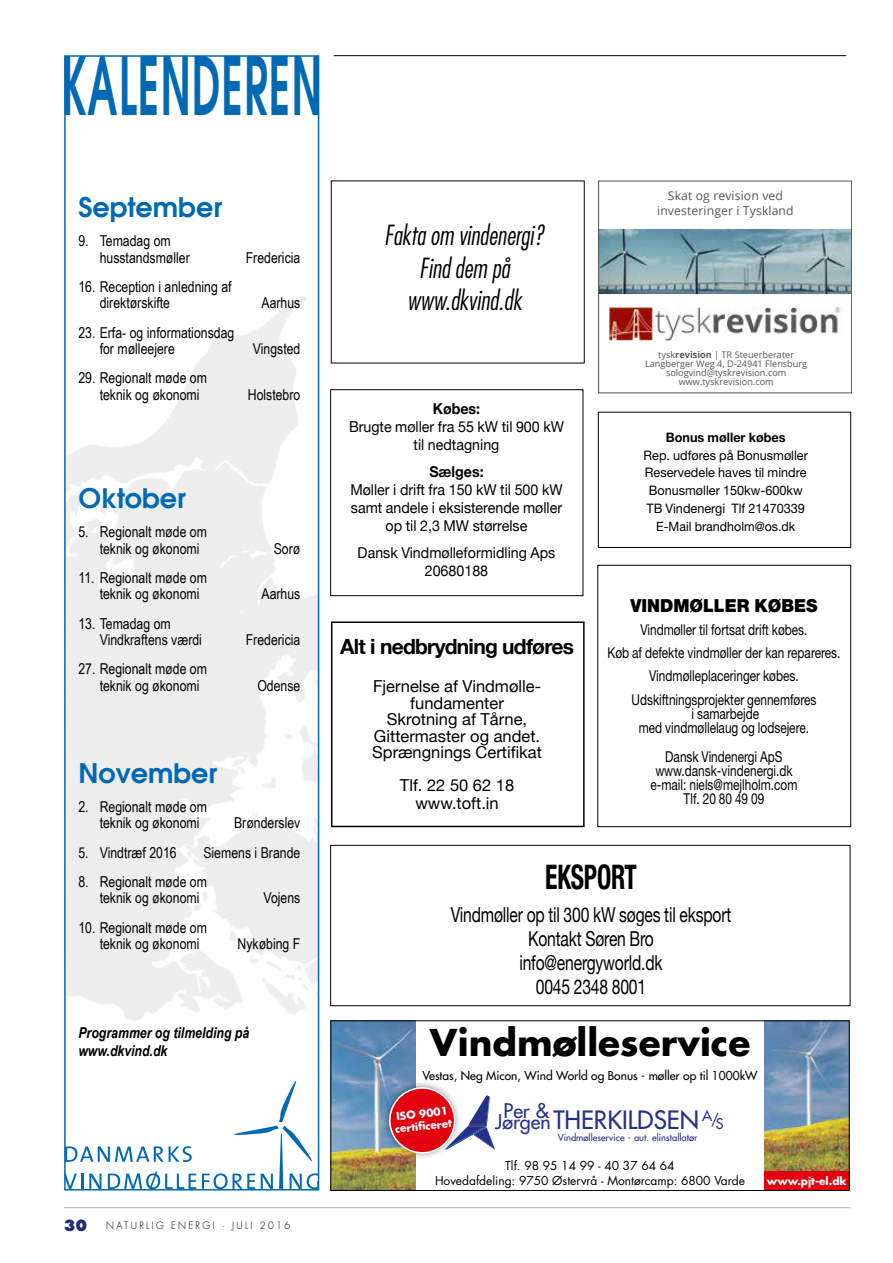
<style>
.page{position:relative;width:893px;height:1263px;background:#fff}
.page>*{position:absolute;margin:0;border:0;box-sizing:border-box;transform-origin:0 0}
.t1{font:600 80.55px "Avant Garde";letter-spacing:.035em;color:#0069b4;scale:.5 1}
.t2{font:700 36px "Futura";color:#000}
.t3{font:700 condensed 33.75px "Helvetica Neue";letter-spacing:-.01em;color:#000;scale:.76 1}
.t4{font:italic 300 condensed 27px/32.4px "Futura";color:#000;text-align:center;scale:.95 1}
.t5{font:600 27px "Avant Garde";color:#0069b4}
.t6{font:24.6px "Futura";color:#27318a}
.t7{font:700 21px "Helvetica Neue";letter-spacing:-.035em;color:#000}
.t8{font:20.7px/24px "Helvetica Neue";letter-spacing:-.01em;color:#000;text-align:center;scale:.76 1}
.t9{font:19.65px "Futura";color:#27318a}
.t10{font:900 18px "Helvetica Neue";color:#000;scale:.95 1}
.t11{font:16.5px/16.5px "Helvetica Neue";color:#000;text-align:center}
.t12{font:15px/16.5px "Arial Narrow";color:#000}
.t13{font:15px/14.2px "Helvetica Neue";color:#000;text-align:center;scale:.79 1}
.t14{font:15px/18px "Helvetica Neue";color:#000;text-align:center;scale:.95 1}
.t15{font:italic 700 15px/18px "Arial Narrow";color:#000}
.t16{font:700 15px "Helvetica Neue";color:#000;scale:.95 1}
.t17{font:800 15px "Futura";color:#202b77;scale:.95 1}
.t18{font:14.4px "Futura";color:#27318a}
.t19{font:13.05px/17.9px "Helvetica Neue";color:#000}
.t20{font:700 13.05px "Helvetica Neue LT Std";color:#000}
.t21{font:12.9px "Helvetica Neue";color:#000}
.t22{font:12.15px/15.3px "Open Sans";letter-spacing:.01em;color:#575656;text-align:center}
.t23{font:12px/14.4px "Futura";color:#000;text-align:center}
.t24{font:12px "Futura";color:#000}
.t25{font:700 10.5px/12.6px "Futura";color:#fff}
.t26{font:300 9.9px "Futura";letter-spacing:.25em;color:#000;scale:.95 1}
.t27{font:9.45px "Futura";color:#27318a}
.t28{font:9.15px/9.1px "Open Sans";color:#575656;text-align:center}
.s1{font-weight:700}
</style>
<div class="page">
<hr style="left:64px;top:1207px;width:786px;height:1px;background:#b1b2b3">
<div style="left:597px;top:565px;width:254px;height:262px;border:1px solid #000"></div>
<div style="left:330px;top:389px;width:253px;height:207px;border:1px solid #000"></div>
<div style="left:331px;top:621px;width:254px;height:206px;border:2px solid #000"></div>
<img style="left:333px;top:1022px;width:83px;height:167px">
<img style="left:764px;top:1022px;width:83px;height:149px">
<div style="left:764px;top:1171px;width:85px;height:20px;background:#e3000f"></div>
<div style="left:331px;top:1020px;width:518px;height:171px;border:1px solid #000"></div>
<img style="left:377px;top:1075px;width:118px;height:90px">
<div style="left:598px;top:412px;width:253px;height:136px;border:1px solid #000"></div>
<svg style="left:600px;top:229px;width:250px;height:112px"></svg>
<div style="left:598px;top:181px;width:254px;height:212px;border:1px solid #575656"></div>
<div style="left:330px;top:845px;width:520px;height:161px;border:1px solid #000"></div>
<hr style="left:334px;top:55px;width:512px;height:1px;background:#000">
<svg style="left:67px;top:1146px;width:125px;height:16px"></svg>
<svg style="left:67px;top:1173px;width:16px;height:14px"></svg>
<svg style="left:89px;top:1173px;width:13px;height:14px"></svg>
<svg style="left:108px;top:1171px;width:88px;height:16px"></svg>
<svg style="left:202px;top:1081px;width:114px;height:106px"></svg>
<div style="left:64px;top:55px;width:255px;height:1135px;border:2px solid #0069b4"></div>
<h1 class="t1" style="left:61px;top:32px;width:523px">KALENDEREN</h1>
<h3 class="t5" style="left:78px;top:189px;width:145px">September</h3>
<p class="t12" style="left:100px;top:232px;width:92px;text-indent:-21px">9. Temadag om husstandsmøller</p>
<p class="t12" style="left:100px;top:278px;width:133px;text-indent:-21px">16. Reception i anledning af direktørskifte</p>
<p class="t12" style="left:100px;top:324px;width:136px;text-indent:-21px">23. Erfa- og informationsdag for mølleejere</p>
<p class="t12" style="left:100px;top:369px;width:109px;text-indent:-21px">29. Regionalt møde om teknik og økonomi</p>
<p class="t12" style="left:246px;top:249px;width:56px">Fredericia</p>
<p class="t12" style="left:261px;top:294px;width:40px">Aarhus</p>
<p class="t12" style="left:253px;top:340px;width:49px">Vingsted</p>
<p class="t12" style="left:248px;top:386px;width:54px">Holstebro</p>
<h3 class="t5" style="left:78px;top:480px;width:109px">Oktober</h3>
<p class="t12" style="left:100px;top:523px;width:109px;text-indent:-21px">5. Regionalt møde om teknik og økonomi</p>
<p class="t12" style="left:100px;top:569px;width:109px;text-indent:-21px">11. Regionalt møde om teknik og økonomi</p>
<p class="t12" style="left:100px;top:614px;width:104px;text-indent:-21px">13. Temadag om<br>Vindkraftens værdi</p>
<p class="t12" style="left:100px;top:660px;width:109px;text-indent:-21px">27. Regionalt møde om teknik og økonomi</p>
<p class="t12" style="left:274px;top:539px;width:28px">Sorø</p>
<p class="t12" style="left:261px;top:585px;width:40px">Aarhus</p>
<p class="t12" style="left:246px;top:631px;width:56px">Fredericia</p>
<p class="t12" style="left:257px;top:677px;width:45px">Odense</p>
<h3 class="t5" style="left:78px;top:755px;width:140px">November</h3>
<p class="t12" style="left:100px;top:798px;width:109px;text-indent:-21px">2. Regionalt møde om teknik og økonomi</p>
<p class="t12" style="left:234px;top:814px;width:68px">Brønderslev</p>
<p class="t12" style="left:78px;top:843px;width:100px">5. Vindtræf 2016</p>
<p class="t12" style="left:203px;top:843px;width:99px">Siemens i Brande</p>
<p class="t12" style="left:100px;top:873px;width:109px;text-indent:-21px">8. Regionalt møde om teknik og økonomi</p>
<p class="t12" style="left:263px;top:889px;width:38px">Vojens</p>
<p class="t12" style="left:100px;top:918px;width:109px;text-indent:-21px">10. Regionalt møde om teknik og økonomi</p>
<p class="t12" style="left:238px;top:935px;width:64px">Nykøbing F</p>
<p class="t15" style="left:78px;top:1023px;width:172px">Programmer og tilmelding på www.dkvind.dk</p>
<p class="t17" style="left:64px;top:1216px;width:26px">30</p>
<p class="t26" style="left:106px;top:1218px;width:195px">NATURLIG ENERGI · JULI 2016</p>
<h3 class="t4" style="left:384px;top:219px;width:170px">Fakta om vindenergi?<br>Find dem på www.dkvind.dk</h3>
<p class="t16" style="left:433px;top:397px;width:51px">Købes:</p>
<p class="t14" style="left:349px;top:419px;width:228px">Brugte møller fra 55 kW til 900 kW til nedtagning</p>
<p class="t16" style="left:429px;top:460px;width:59px">Sælges:</p>
<p class="t14" style="left:350px;top:482px;width:225px">Møller i drift fra 150 kW til 500 kW samt andele i eksisterende møller op til 2,3 MW størrelse</p>
<p class="t14" style="left:358px;top:545px;width:210px">Dansk Vindmølleformidling Aps<br>20680188</p>
<h3 class="t7" style="left:340px;top:630px;width:235px">Alt i nedbrydning udføres</h3>
<p class="t11" style="left:372px;top:679px;width:171px">Fjernelse af Vindmølle&shy;fundamenter<br>Skrotning af Tårne,<br>Gittermaster og andet.<br>Sprængnings Certifikat</p>
<p class="t11" style="left:400px;top:777px;width:116px;line-height:18px">Tlf. 22 50 62 18 www.toft.in</p>
<p class="t22" style="left:657px;top:188px;width:138px">Skat og revision ved investeringer i Tyskland</p>
<p class="t28" style="left:645px;top:350px;width:164px">tysk<span class="s1">revision</span> | TR Steuerberater<br>Langberger Weg 4, D-24941 Flensburg sologvind@tyskrevision.com www.tyskrevision.com</p>
<p class="t20" style="left:666px;top:429px;width:121px">Bonus møller købes</p>
<p class="t19" style="left:643px;top:446px;width:166px">Rep. udføres på Bonusmøller<br>Reservedele haves til mindre<br>Bonusmøller 150kw-600kw<br>TB Vindenergi Tlf 21470339</p>
<p class="t21" style="left:656px;top:518px;width:141px">E-Mail brandholm@os.dk</p>
<p class="t10" style="left:630px;top:594px;width:199px">VINDMØLLER KØBES</p>
<p class="t13" style="left:607px;top:618px;width:296px;line-height:23.2px">Vindmøller til fortsat drift købes.<br>Køb af defekte vindmøller der kan repareres.<br>Vindmølleplaceringer købes.<br>Udskiftningsprojekter gennemføres</p>
<p class="t13" style="left:639px;top:706px;width:217px">i samarbejde<br>med vindmøllelaug og lodsejere.</p>
<p class="t13" style="left:650px;top:749px;width:188px">Dansk Vindenergi ApS www.dansk-vindenergi.dk e-mail: niels@mejlholm.com<br>Tlf. 20 80 49 09</p>
<h3 class="t3" style="left:545px;top:849px;width:122px">EKSPORT</h3>
<h3 class="t8" style="left:451px;top:904px;width:371px">Vindmøller op til 300 kW søges til eksport<br>Kontakt Søren Bro<br>info@energyworld.dk<br>0045 2348 8001</h3>
<h2 class="t2" style="left:430px;top:1017px;width:322px">Vindmølleservice</h2>
<p class="t24" style="left:422px;top:1068px;width:337px">Vestas, Neg Micon, Wind World og Bonus - møller op til 1000kW</p>
<p class="t25" style="left:393px;top:1110px;width:58px;rotate:-6deg">Iso 9001 certifi ceret</p>
<h3 class="t9" style="left:504px;top:1098px;width:47px">Per &amp;</h3>
<h3 class="t6" style="left:553px;top:1105px;width:147px">THERKILDSEN</h3>
<p class="t27" style="left:558px;top:1132px;width:141px">Vindmølleservice - aut. elinstallatør</p>
<p class="t18" style="left:702px;top:1110px;width:23px">A/S</p>
<h3 class="t9" style="left:495px;top:1110px;width:57px">Jørgen</h3>
<p class="t23" style="left:435px;top:1158px;width:311px">Tlf. 98 95 14 99 - 40 37 64 64<br>Hovedafdeling: 9750 Østervrå - Montørcamp: 6800 Varde</p>
<p class="t25" style="left:767px;top:1174px;width:81px">www.pjt-el.dk</p>
</div>
